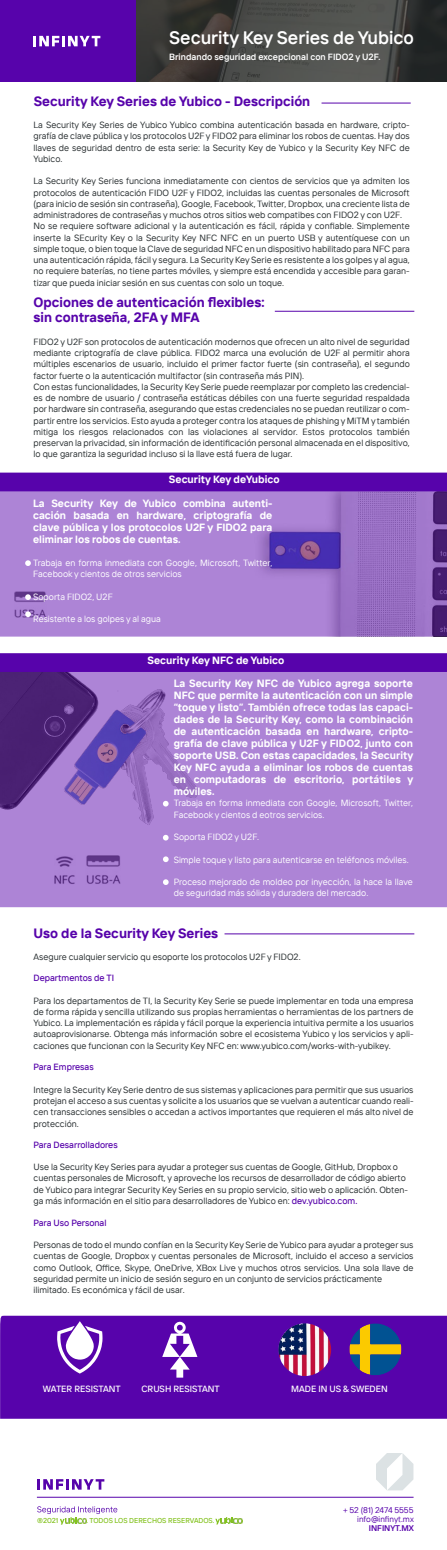
<style>
.page{position:relative;width:447px;height:1550px;background:#fff}
.page>*{position:absolute;margin:0;border:0;box-sizing:border-box;transform-origin:0 0}
.t1{font:600 18px "TT Interphases";color:#fff}
.t2{font:700 13.5px/15px "TT Interphases";color:#5703ab}
.t3{font:700 10.5px/12px "TT Interphases";color:#fff;text-align:justify}
.t4{font:9px/11.2px "TT Interphases";color:#282e30}
.t5{font:9px/11.2px "TT Interphases";color:#fff}
.t6{font:500 9px "TT Interphases";color:#5703ab}
.t7{font:500 9px "TT Interphases";color:#fff}
.t8{font:600 9px "TT Interphases";color:#fff}
.t9{font:8.25px/9px "TT Interphases";color:#5703ab;text-align:right}
.t10{font:600 8.25px "TT Interphases";color:#5703ab}
.t11{font:500 7.12px "TT Interphases";color:#83c21f}
.s1{font-weight:500;color:#5703ab}
</style>
<div class="page">
<svg style="left:136px;top:0;width:310px;height:82px;background:#42423f"></svg>
<div style="left:0;top:0;width:136px;height:82px;background:#5703ab"></div>
<svg style="left:376px;top:1453px;width:37px;height:37px"></svg>
<hr style="left:37px;top:1497px;width:376px;height:1px;background:#5703ab">
<svg style="left:37px;top:1479px;width:67px;height:11px"></svg>
<hr style="left:321px;top:103px;width:89px;height:1px;background:#5703ab">
<hr style="left:274px;top:311px;width:140px;height:1px;background:#5703ab">
<svg style="left:33px;top:36px;width:67px;height:10px"></svg>
<hr style="left:224px;top:934px;width:190px;height:1px;background:#5703ab">
<div style="left:0;top:473px;width:446px;height:14px;background:#5703ab"></div>
<svg style="left:0;top:487px;width:446px;height:150px;background:#9f76cc"></svg>
<svg style="left:25px;top:611px;width:6px;height:6px"></svg>
<svg style="left:25px;top:594px;width:6px;height:6px"></svg>
<svg style="left:25px;top:560px;width:6px;height:6px"></svg>
<div style="left:0;top:653px;width:446px;height:15px;background:#5703ab"></div>
<div style="left:0;top:1316px;width:446px;height:103px;background:#5703ab"></div>
<svg style="left:0;top:668px;width:446px;height:239px;background:#9f76ca"></svg>
<svg style="left:163px;top:856px;width:5px;height:6px"></svg>
<svg style="left:163px;top:879px;width:5px;height:6px"></svg>
<svg style="left:163px;top:835px;width:5px;height:6px"></svg>
<svg style="left:163px;top:801px;width:5px;height:6px"></svg>
<svg style="left:162px;top:1322px;width:35px;height:56px"></svg>
<svg style="left:57px;top:1321px;width:45px;height:53px"></svg>
<svg style="left:349px;top:1323px;width:52px;height:52px;background:#676668"></svg>
<img style="left:278px;top:1323px;width:53px;height:53px;border-radius:26px">
<svg style="left:37px;top:1506px;width:80px;height:19px"></svg>
<svg style="left:215px;top:1517px;width:27px;height:7px"></svg>
<h1 class="t1" style="left:169px;top:26px;width:246px">Security Key Series de Yubico</h1>
<p class="t8" style="left:169px;top:51px;width:213px">Brindando seguridad excepcional con FIDO2 y U2F.</p>
<h2 class="t2" style="left:34px;top:93px;width:278px">Security Key Series de Yubico - Descripción</h2>
<p class="t4" style="left:33px;top:119px;width:377px;text-align:justify">La Security Key Series de Yubico Yubico combina autenticación basada en hardware, cripto&shy;grafía de clave pública y los protocolos U2F y FIDO2 para eliminar los robos de cuentas. Hay dos llaves de seguridad dentro de esta serie: la Security Key de Yubico y la Security Key NFC de Yubico.</p>
<p class="t4" style="left:33px;top:175px;width:377px">La Security Key Series funciona inmediatamente con cientos de servicios que ya admiten los protocolos de autenticación FIDO U2F y FIDO2, incluidas las cuentas personales de Microsoft (para inicio de sesión sin contraseña), Google, Facebook, Twitter, Dropbox, una creciente lista de administradores de contraseñas y muchos otros sitios web compatibes con FIDO2 y con U2F.<br>No se requiere software adicional y la autenticación es fácil, rápida y confiable. Simplemente inserte la SEcurity Key o la Security Key NFC NFC en un puerto USB y autentíquese con un simple toque, o bien toque la Clave de seguridad NFC en un dispositivo habilitado para NFC para una autenticación rápida, fácil y segura. La Security Key Serie es resistente a los golpes y al agua, no requiere baterías, no tiene partes móviles, y siempre está encendida y accesible para garan&shy;tizar que pueda iniciar sesión en sus cuentas con solo un toque.</p>
<h2 class="t2" style="left:33px;top:295px;width:232px">Opciones de autenticación flexibles: sin contraseña, 2FA y MFA</h2>
<p class="t4" style="left:33px;top:336px;width:377px">FIDO2 y U2F son protocolos de autenticación modernos que ofrecen un alto nivel de seguridad mediante criptografía de clave pública. FIDO2 marca una evolución de U2F al permitir ahora múltiples escenarios de usuario, incluido el primer factor fuerte (sin contraseña), el segundo factor fuerte o la autenticación multifactor (sin contraseña más PIN).<br>Con estas funcionalidades, la Security Key Serie puede reemplazar por completo las credencial&shy;es de nombre de usuario / contraseña estáticas débiles con una fuerte seguridad respaldada por hardware sin contraseña, asegurando que estas credenciales no se puedan reutilizar o com&shy;partir entre los servicios. Esto ayuda a proteger contra los ataques de phishing y MiTM y también mitiga los riesgos relacionados con las violaciones al servidor. Estos protocolos también preservan la privacidad, sin información de identificación personal almacenada en el dispositivo, lo que garantiza la seguridad incluso si la llave está fuera de lugar.</p>
<p class="t3" style="left:169px;top:473px;width:112px">Security Key deYubico</p>
<p class="t3" style="left:33px;top:497px;width:240px">La Security Key de Yubico combina autenti&shy;cación basada en hardware, criptografía de clave pública y los protocolos U2F y FIDO2 para eliminar los robos de cuentas.</p>
<p class="t5" style="left:33px;top:557px;width:240px">Trabaja en forma inmediata con Google, Microsoft, Twitter,<br>Facebook y cientos de otros servicios</p>
<p class="t5" style="left:33px;top:591px;width:81px">Soporta FIDO2, U2F</p>
<p class="t5" style="left:33px;top:613px;width:129px">Resistente a los golpes y al agua</p>
<p class="t3" style="left:147px;top:654px;width:138px">Security Key NFC de Yubico</p>
<p class="t3" style="left:174px;top:677px;width:241px">La Security Key NFC de Yubico agrega soporte NFC que permite la autenticación con un simple “toque y listo”. También ofrece todas las capaci&shy;dades de la Security Key, como la combinación de autenticación basada en hardware, cripto&shy;grafía de clave pública y U2F y FIDO2, junto con soporte USB. Con estas capacidades, la Security Key NFC ayuda a eliminar los robos de cuentas en computadoras de escritorio, portátiles y móviles.</p>
<p class="t5" style="left:174px;top:797px;width:240px">Trabaja en forma inmediata con Google, Microsoft, Twitter,<br>Facebook y cientos d eotros servicios.</p>
<p class="t5" style="left:174px;top:831px;width:87px">Soporta FIDO2 y U2F.</p>
<p class="t5" style="left:174px;top:854px;width:236px">Simple toque y listo para autenticarse en teléfonos móviles.</p>
<p class="t5" style="left:174px;top:876px;width:240px">Proceso mejorado de moldeo por inyección, la hace la llave de seguridad más sólida y duradera del mercado.</p>
<h2 class="t2" style="left:33px;top:925px;width:186px">Uso de la Security Key Series</h2>
<p class="t4" style="left:33px;top:951px;width:268px">Asegure cualquier servicio qu esoporte los protocolos U2F y FIDO2.</p>
<p class="t6" style="left:33px;top:972px;width:82px">Departmentos de TI</p>
<p class="t4" style="left:33px;top:995px;width:381px;text-align:justify">Para los departamentos de TI, la Security Key Serie se puede implementar en toda una empresa de forma rápida y sencilla utilizando sus propias herramientas o herramientas de los partners de Yubico. La implementación es rápida y fácil porque la experiencia intuitiva permite a los usuarios autoaprovisionarse. Obtenga más información sobre el ecosistema Yubico y los servicios y apli&shy;caciones que funcionan con la Security Key NFC en: www.yubico.com/works-with-yubikey.</p>
<p class="t6" style="left:33px;top:1061px;width:62px">Para Empresas</p>
<p class="t4" style="left:33px;top:1084px;width:381px;text-align:justify">Integre la Security Key Serie dentro de sus sistemas y aplicaciones para permitir que sus usuarios protejan el acceso a sus cuentas y solicite a los usuarios que se vuelvan a autenticar cuando reali&shy;cen transacciones sensibles o accedan a activos importantes que requieren el más alto nivel de protección.</p>
<p class="t6" style="left:33px;top:1139px;width:86px">Para Desarrolladores</p>
<p class="t4" style="left:33px;top:1161px;width:375px">Use la Security Key Series para ayudar a proteger sus cuentas de Google, GitHub, Dropbox o cuentas personales de Microsoft, y aproveche los recursos de desarrollador de código abierto de Yubico para integrar Security Key Series en su propio servicio, sitio web o aplicación. Obten&shy;ga más información en el sitio para desarrolladores de Yubico en: <span class="s1">dev.yubico.com.</span></p>
<p class="t6" style="left:33px;top:1217px;width:74px">Para Uso Personal</p>
<p class="t4" style="left:33px;top:1239px;width:381px">Personas de todo el mundo confían en la Security Key Serie de Yubico para ayudar a proteger sus cuentas de Google, Dropbox y cuentas personales de Microsoft, incluido el acceso a servicios como Outlook, Office, Skype, OneDrive, XBox Live y muchos otros servicios. Una sola llave de seguridad permite un inicio de sesión seguro en un conjunto de servicios prácticamente ilimitado. Es económica y fácil de usar.</p>
<p class="t7" style="left:43px;top:1383px;width:79px">WATER RESISTANT</p>
<p class="t7" style="left:141px;top:1383px;width:80px">CRUSH RESISTANT</p>
<p class="t7" style="left:291px;top:1383px;width:98px">MADE IN US &amp; SWEDEN</p>
<p class="t11" style="left:37px;top:1516px;width:23px">®2021</p>
<p class="t11" style="left:86px;top:1516px;width:129px">. TODOS LOS DERECHOS RESERVADOS.</p>
<p class="t9" style="left:343px;top:1505px;width:72px">+ 52 (81) 2474 5555 info@infinyt.mx</p>
<p class="t10" style="left:368px;top:1523px;width:46px">INFINYT.MX</p>
</div>
